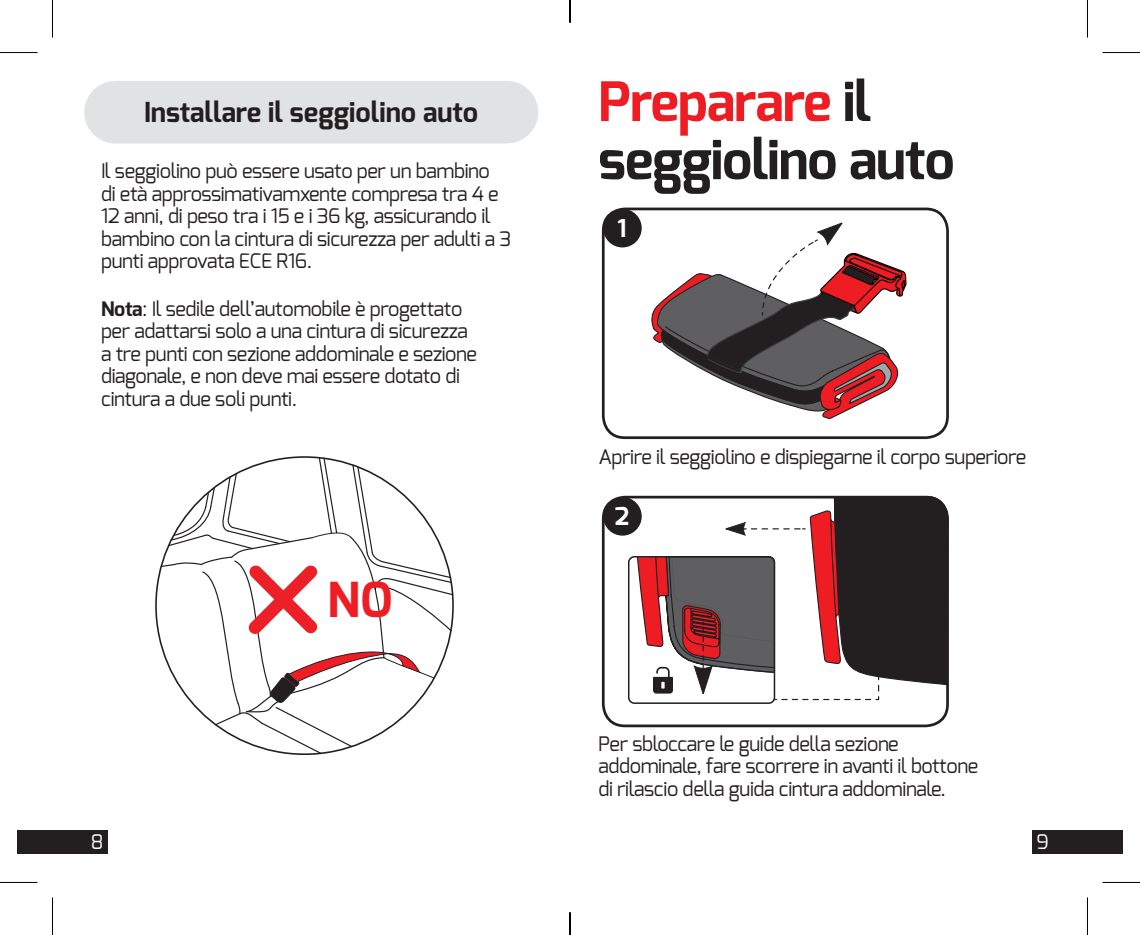
<style>
.page{position:relative;width:1140px;height:935px;background:#fff}
.page>*{position:absolute;margin:0;border:0;box-sizing:border-box;transform-origin:0 0}
.t1{font:700 54.25px/58px "Exo";letter-spacing:-.02em;color:#231f20}
.t2{font:700 48.25px "Exo";color:#ee1d23}
.t3{font:700 27.5px "Exo";color:#231f20}
.t4{font:700 24.5px "Exo";color:#fff}
.t5{font:20px/22.5px "Exo";letter-spacing:-.02em;color:#231f20}
.t6{font:20px "Exo";color:#fff}
.s1{font-weight:700}
.s2{color:#ee1d23}
</style>
<div class="page">
<div style="left:1033px;top:829px;width:90px;height:24px;background:#231f20"></div>
<div style="left:17px;top:829px;width:90px;height:24px;background:#231f20"></div>
<div style="left:115px;top:81px;width:392px;height:62px;background:#e1e2e4"></div>
<svg style="left:160px;top:456px;width:294px;height:298px"></svg>
<div style="left:628px;top:556px;width:147px;height:147px;border:2px solid #231f20;border-radius:6px"></div>
<svg style="left:636px;top:499px;width:309px;height:201px"></svg>
<div style="left:602px;top:495px;width:347px;height:232px;border:3px solid #231f20;border-radius:22px"></div>
<div style="left:603px;top:497px;width:39px;height:38px;background:#231f20;border-radius:50%"></div>
<div style="left:602px;top:207px;width:347px;height:232px;border:3px solid #231f20;border-radius:22px"></div>
<div style="left:603px;top:209px;width:39px;height:38px;background:#231f20;border-radius:50%"></div>
<svg style="left:651px;top:223px;width:256px;height:196px"></svg>
<hr style="left:0;top:52px;width:38px;height:1px;background:#000">
<hr style="left:1102px;top:52px;width:38px;height:1px;background:#000">
<hr style="left:0;top:881px;width:38px;height:1px;background:#000">
<hr style="left:1102px;top:881px;width:38px;height:1px;background:#000">
<hr style="left:52px;top:0;width:1px;height:38px;background:#000">
<hr style="left:52px;top:897px;width:1px;height:37px;background:#000">
<hr style="left:1087px;top:0;width:1px;height:38px;background:#000">
<hr style="left:1087px;top:897px;width:1px;height:37px;background:#000">
<svg style="left:569px;top:0;width:1px;height:23px"></svg>
<svg style="left:569px;top:912px;width:1px;height:22px"></svg>
<h3 class="t3" style="left:144px;top:94px;width:336px">Installare il seggiolino auto</h3>
<p class="t5" style="left:101px;top:159px;width:412px">Il seggiolino può essere usato per un bambino<br>di età approssimativamxente compresa tra 4 e 12 anni, di peso tra i 15 e i 36 kg, assicurando il bambino con la cintura di sicurezza per adulti a 3 punti approvata ECE R16.</p>
<p class="t5" style="left:101px;top:297px;width:377px"><span class="s1">Nota</span>: Il sedile dell’automobile è progettato per adattarsi solo a una cintura di sicurezza a tre punti con sezione addominale e sezione diagonale, e non deve mai essere dotato di cintura a due soli punti.</p>
<h2 class="t2" style="left:327px;top:568px;width:66px">NO</h2>
<h1 class="t1" style="left:598px;top:73px;width:358px"><span class="s2">Preparare</span> il seggiolino auto</h1>
<p class="t4" style="left:617px;top:212px;width:11px">1</p>
<p class="t5" style="left:598px;top:445px;width:429px">Aprire il seggiolino e dispiegarne il corpo superiore</p>
<p class="t4" style="left:615px;top:500px;width:16px">2</p>
<p class="t5" style="left:598px;top:731px;width:381px">Per sbloccare le guide della sezione addominale, fare scorrere in avanti il bottone di rilascio della guida cintura addominale.</p>
<p class="t6" style="left:91px;top:828px;width:14px">8</p>
<p class="t6" style="left:1036px;top:828px;width:14px">9</p>
</div>
